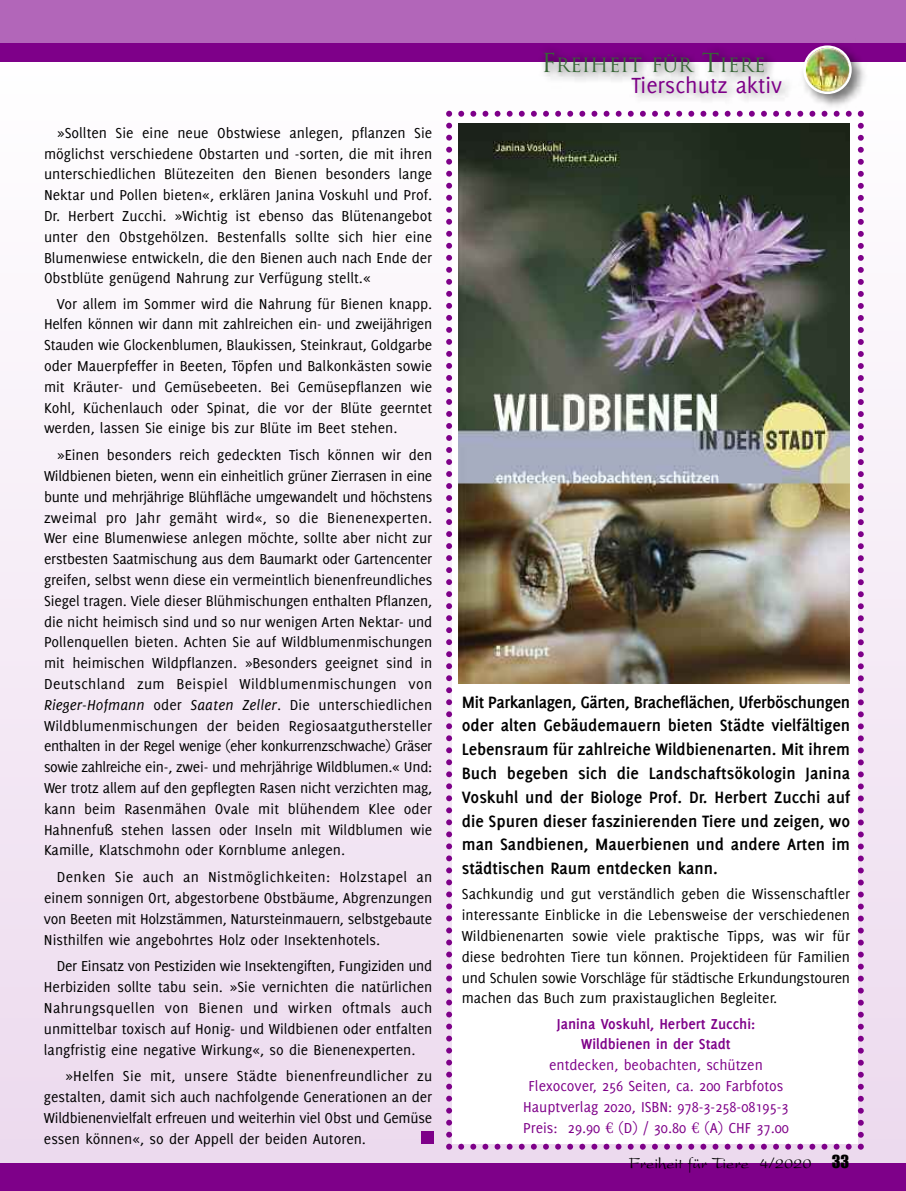
<style>
.page{position:relative;width:906px;height:1191px;background:#fff}
.page>*{position:absolute;margin:0;border:0;box-sizing:border-box;transform-origin:0 0}
.t1{font:24px "Delicious";color:#7e0089}
.t2{font:19.2px "Trajan";color:#376536}
.t3{font:700 18px/23.7px "Delicious";color:#000;text-align:justify}
.t4{font:16.5px "President";color:#000}
.t5{font:15.75px/20.9px "Delicious";color:#000;text-align:justify}
.t6{font:15.75px/20.9px "Delicious";color:#7e0089;text-align:center}
.t7{font:700 15.75px/20.9px "Delicious";color:#7e0089;text-align:center}
.s1{font-style:italic}
.s2{font-size:25.5px}
.s3{font-family:"Adobe Caslon Pro"}
.s4{font-family:"Impact"}
</style>
<div class="page">
<div style="left:0;top:55px;width:906px;height:1135px;background:linear-gradient(to bottom,#fefdfe,#ecdaee)"></div>
<div style="left:0;top:1163px;width:906px;height:28px;background:#7e0089"></div>
<div style="left:0;top:0;width:906px;height:44px;background:#b266b9"></div>
<div style="left:0;top:43px;width:906px;height:18px;background:#7e0089"></div>
<img style="left:805px;top:53px;width:66px;height:61px">
<svg style="left:825px;top:45px;width:26px;height:49px"></svg>
<img style="left:220px;top:61px;width:585px;height:66px">
<img style="left:490px;top:45px;width:335px;height:62px">
<svg style="left:446px;top:111px;width:418px;height:1038px"></svg>
<img style="left:458px;top:124px;width:391px;height:560px">
<div style="left:421px;top:1131px;width:13px;height:13px;background:#7e0089"></div>
<p class="t5" style="left:44px;top:123px;width:390px;text-indent:13px">»Sollten Sie eine neue Obstwiese anlegen, pflanzen Sie möglichst verschiedene Obstarten und -sorten, die mit ihren unterschiedlichen Blütezeiten den Bienen besonders lange Nektar und Pollen bieten«, erklären Janina Voskuhl und Prof.<br>Dr. Herbert Zucchi. »Wichtig ist ebenso das Blütenangebot unter den Obstgehölzen. Bestenfalls sollte sich hier eine Blumenwiese entwickeln, die den Bienen auch nach Ende der Obstblüte genügend Nahrung zur Verfügung stellt.«</p>
<p class="t5" style="left:44px;top:294px;width:390px;text-indent:13px">Vor allem im Sommer wird die Nahrung für Bienen knapp.<br>Helfen können wir dann mit zahlreichen ein- und zweijährigen Stauden wie Glockenblumen, Blaukissen, Steinkraut, Goldgarbe oder Mauerpfeffer in Beeten, Töpfen und Balkonkästen sowie mit Kräuter- und Gemüsebeeten. Bei Gemüsepflanzen wie Kohl, Küchenlauch oder Spinat, die vor der Blüte geerntet werden, lassen Sie einige bis zur Blüte im Beet stehen.</p>
<p class="t5" style="left:44px;top:446px;width:390px;text-indent:13px">»Einen besonders reich gedeckten Tisch können wir den Wildbienen bieten, wenn ein einheitlich grüner Zierrasen in eine bunte und mehrjährige Blühfläche umgewandelt und höchstens zweimal pro Jahr gemäht wird«, so die Bienenexperten.<br>Wer eine Blumenwiese anlegen möchte, sollte aber nicht zur erstbesten Saatmischung aus dem Baumarkt oder Gartencenter greifen, selbst wenn diese ein vermeintlich bienenfreundliches Siegel tragen. Viele dieser Blühmischungen enthalten Pflanzen, die nicht heimisch sind und so nur wenigen Arten Nektar- und Pollenquellen bieten. Achten Sie auf Wildblumenmischungen mit heimischen Wildpflanzen. »Besonders geeignet sind in Deutschland zum Beispiel Wildblumenmischungen von <span class="s1">Rieger-Hofmann</span> oder <span class="s1">Saaten Zeller</span>. Die unterschiedlichen Wildblumenmischungen der beiden Regiosaatguthersteller enthalten in der Regel wenige (eher konkurrenzschwache) Gräser sowie zahlreiche ein-, zwei- und mehrjährige Wildblumen.« Und:<br>Wer trotz allem auf den gepflegten Rasen nicht verzichten mag, kann beim Rasenmähen Ovale mit blühendem Klee oder Hahnenfuß stehen lassen oder Inseln mit Wildblumen wie Kamille, Klatschmohn oder Kornblume anlegen.</p>
<p class="t5" style="left:44px;top:867px;width:390px;text-indent:13px">Denken Sie auch an Nistmöglichkeiten: Holzstapel an einem sonnigen Ort, abgestorbene Obstbäume, Abgrenzungen von Beeten mit Holzstämmen, Natursteinmauern, selbstgebaute Nisthilfen wie angebohrtes Holz oder Insektenhotels.</p>
<p class="t5" style="left:44px;top:956px;width:390px;text-indent:13px">Der Einsatz von Pestiziden wie Insektengiften, Fungiziden und Herbiziden sollte tabu sein. »Sie vernichten die natürlichen Nahrungsquellen von Bienen und wirken oftmals auch unmittelbar toxisch auf Honig- und Wildbienen oder entfalten langfristig eine negative Wirkung«, so die Bienenexperten.</p>
<p class="t5" style="left:44px;top:1066px;width:390px;text-indent:21px">»Helfen Sie mit, unsere Städte bienenfreundlicher zu gestalten, damit sich auch nachfolgende Generationen an der Wildbienenvielfalt erfreuen und weiterhin viel Obst und Gemüse essen können«, so der Appell der beiden Autoren.</p>
<p class="t2" style="left:541px;top:54px;width:226px"><span class="s2">F</span>REIHEIT FÜR <span class="s2">T</span>IERE</p>
<h1 class="t1" style="left:631px;top:76px;width:152px">Tierschutz aktiv</h1>
<p class="t3" style="left:462px;top:691px;width:390px">Mit Parkanlagen, Gärten, Bracheflächen, Uferböschungen oder alten Gebäudemauern bieten Städte vielfältigen Lebensraum für zahlreiche Wildbienenarten. Mit ihrem Buch begeben sich die Landschaftsökologin Janina Voskuhl und der Biologe Prof. Dr. Herbert Zucchi auf die Spuren dieser faszinierenden Tiere und zeigen, wo man Sandbienen, Mauerbienen und andere Arten im städtischen Raum entdecken kann.</p>
<p class="t5" style="left:462px;top:885px;width:390px">Sachkundig und gut verständlich geben die Wissenschaftler interessante Einblicke in die Lebensweise der verschiedenen Wildbienenarten sowie viele praktische Tipps, was wir für diese bedrohten Tiere tun können. Projektideen für Familien und Schulen sowie Vorschläge für städtische Erkundungstouren machen das Buch zum praxistauglichen Begleiter.</p>
<p class="t7" style="left:557px;top:1014px;width:200px">Janina Voskuhl, Herbert Zucchi:<br>Wildbienen in der Stadt</p>
<p class="t6" style="left:523px;top:1055px;width:267px">entdecken, beobachten, schützen Flexocover, 256 Seiten, ca. 200 Farbfotos Hauptverlag 2020, ISBN: 978-3-258-08195-3<br>Preis: 29.90 <span class="s3">€</span> (D) / 30.80 <span class="s3">€</span> (A) CHF 37.00</p>
<p class="t4" style="left:628px;top:1158px;width:222px">Freiheit für Tiere 4/2020 <span class="s4">33</span></p>
</div>
